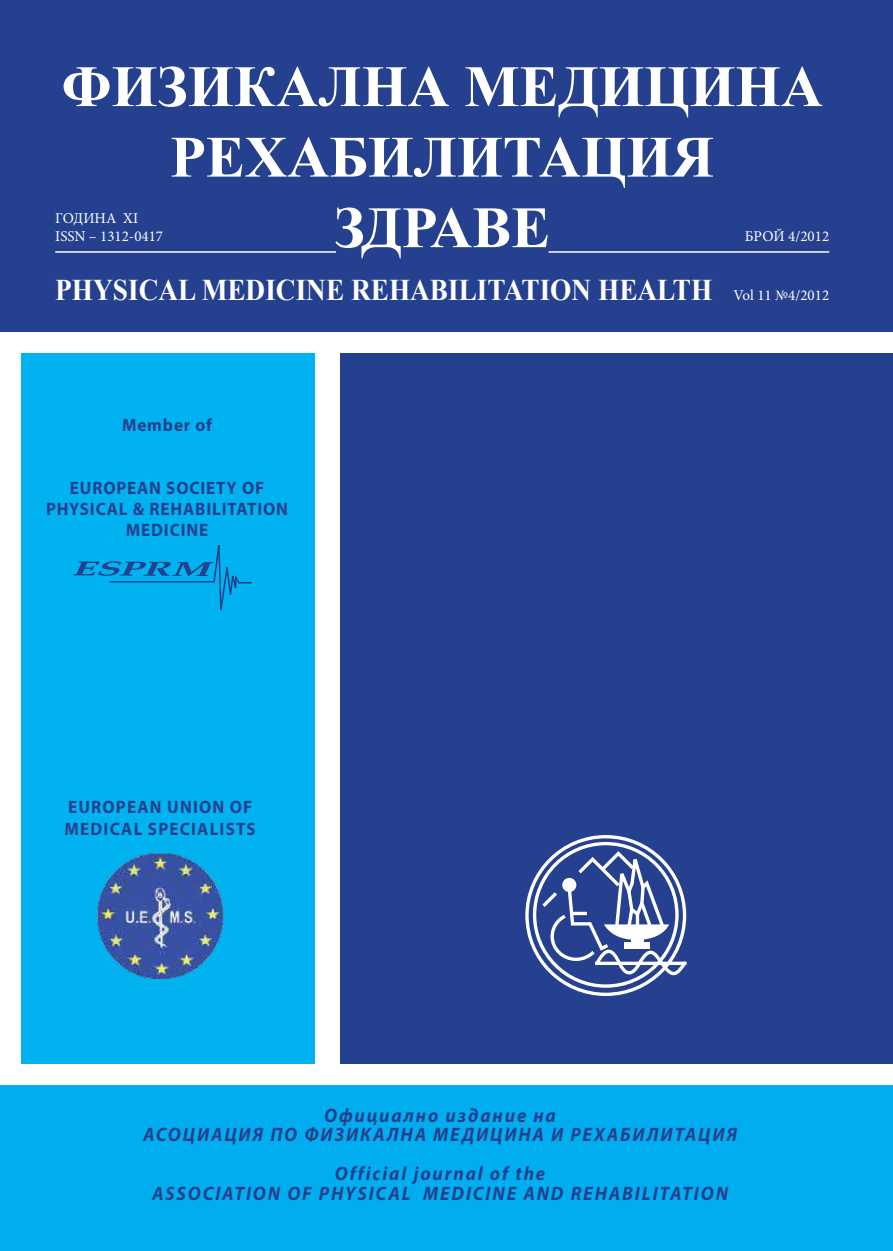
<style>
.page{position:relative;width:893px;height:1251px;background:#fff}
.page>*{position:absolute;margin:0;border:0;box-sizing:border-box;transform-origin:0 0}
.t1{font:700 58.5px/70.5px "Times New Roman";color:#fff;text-align:center}
.t2{font:700 30px "Times New Roman";color:#fff;scale:.91 1}
.t3{font:italic 700 19.5px/19.5px "Myriad Pro";letter-spacing:.1em;color:#25408f;text-align:center;scale:.95 1}
.t4{font:700 18px/21px "Myriad Pro";letter-spacing:.05em;color:#25408f;text-align:center;scale:.95 1}
.t5{font:15px/18px "Minion Pro";color:#fff}
.s1{font-family:"Minion Pro";font-weight:400;font-size:15px}
</style>
<div class="page">
<div style="left:0;top:0;width:893px;height:332px;background:#25408f"></div>
<div style="left:341px;top:353px;width:552px;height:710px;background:#25408f"></div>
<div style="left:21px;top:353px;width:294px;height:710px;background:#00b3f0"></div>
<div style="left:0;top:1084px;width:893px;height:166px;background:#00aeef"></div>
<hr style="left:55px;top:251px;width:281px;height:2px;background:#fff">
<hr style="left:549px;top:251px;width:280px;height:2px;background:#fff">
<svg style="left:74px;top:545px;width:178px;height:66px"></svg>
<img style="left:97px;top:852px;width:127px;height:126px">
<svg style="left:539px;top:842px;width:148px;height:144px"></svg>
<h1 class="t1" style="left:61px;top:50px;width:763px">ФИЗИКАЛНА МЕДИЦИНА<br>РЕХАБИЛИТАЦИЯ<br>ЗДРАВЕ</h1>
<p class="t5" style="left:55px;top:209px;width:109px">ГОДИНА ХІ<br>ISSN – 1312-0417</p>
<p class="t5" style="left:745px;top:227px;width:86px">БРОЙ 4/2012</p>
<h2 class="t2" style="left:55px;top:269px;width:852px">PHYSICAL MEDICINE REHABILITATION HEALTH <span class="s1">Vol 11 №4/2012</span></h2>
<p class="t4" style="left:122px;top:413px;width:96px">MEMBER OF</p>
<p class="t4" style="left:46px;top:476px;width:256px">EUROPEAN SOCIETY OF<br>PHYSICAL &amp; REHABILITATION<br>MEDICINE</p>
<p class="t4" style="left:68px;top:796px;width:25px">EUROPEAN</p>
<p class="t4" style="left:167px;top:796px;width:26px">UNION</p>
<p class="t4" style="left:230px;top:796px;width:13px">OF</p>
<p class="t4" style="left:65px;top:817px;width:29px">MEDICAL</p>
<p class="t4" style="left:148px;top:817px;width:23px">SPECIALISTS</p>
<p class="t3" style="left:143px;top:1104px;width:627px">Официално издание на<br>АСОЦИАЦИЯ ПО ФИЗИКАЛНА МЕДИЦИНА И РЕХАБИЛИТАЦИЯ</p>
<p class="t3" style="left:152px;top:1162px;width:608px">Official journal of the<br>ASSOCIATION OF PHYSICAL MEDICINE AND REHABILITATION</p>
</div>
